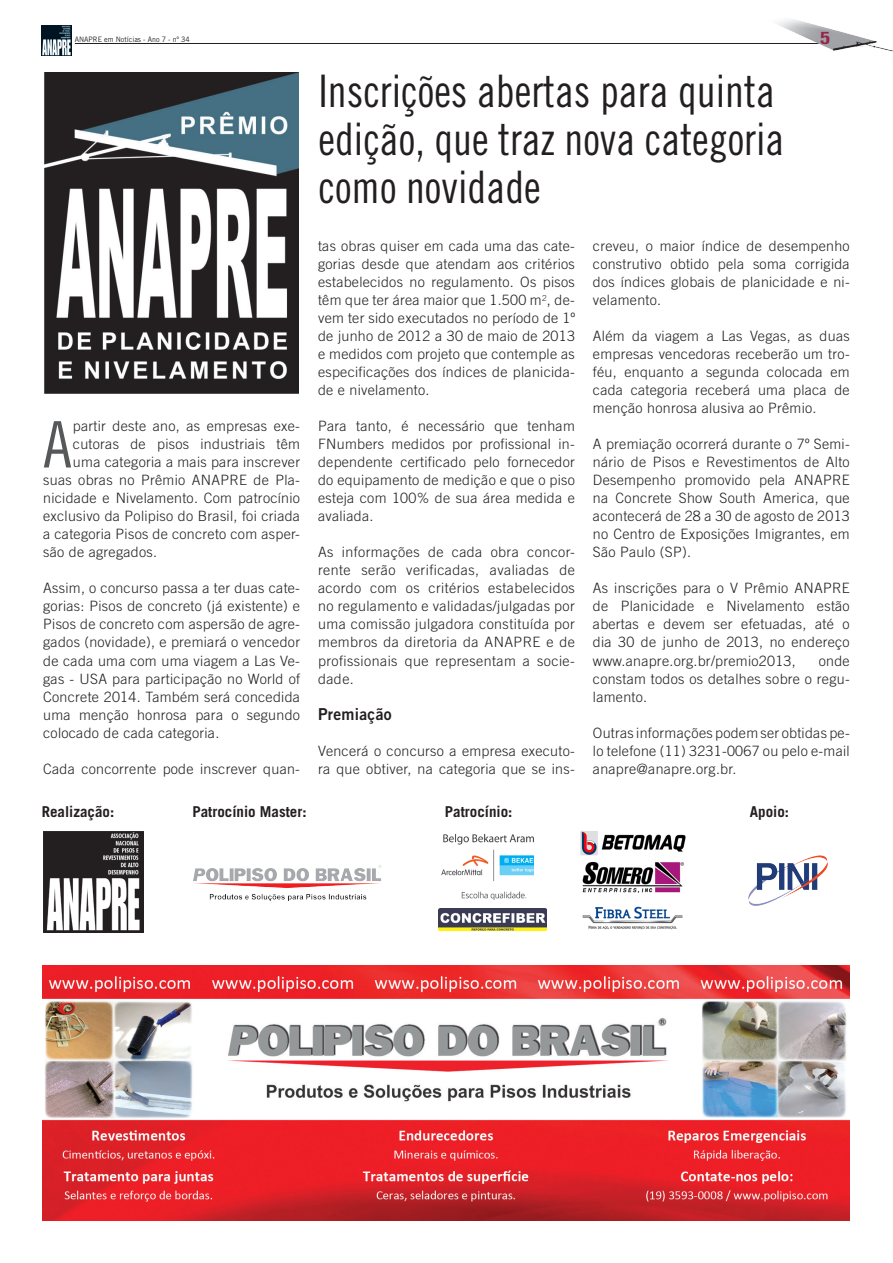
<style>
.page{position:relative;width:893px;height:1263px;background:#fff}
.page>*{position:absolute;margin:0;border:0;box-sizing:border-box;transform-origin:0 0}
.t1{font:64.05px "Trade Gothic Cond Eighteen";color:#57585a}
.t2{font:44.85px/47.8px "Trade Gothic Cond Eighteen";color:#231f20;scale:.95 1}
.t3{font:16.8px "Trade Gothic Bold Cond Twenty";color:#952649;scale:1.5 1}
.t4{font:16.5px "Trade Gothic Bold Two";letter-spacing:.02em;color:#231f20;scale:.95 1}
.t5{font:700 15px "Trade Gothic";color:#231f20}
.t6{font:300 14.25px/18px "Trade Gothic";letter-spacing:.02em;color:#231f20;text-align:justify}
.t7{font:7.5px "Trade Gothic";color:#231f20;scale:.95 1}
</style>
<div class="page">
<hr style="left:75px;top:43px;width:757px;height:1px;background:#231f20">
<img style="left:777px;top:19px;width:116px;height:33px">
<img style="left:42px;top:26px;width:29px;height:29px">
<img style="left:44px;top:72px;width:254px;height:322px">
<img style="left:43px;top:831px;width:100px;height:101px">
<img style="left:441px;top:834px;width:93px;height:65px">
<img style="left:580px;top:831px;width:106px;height:62px">
<img style="left:439px;top:908px;width:108px;height:23px">
<img style="left:582px;top:906px;width:101px;height:24px">
<img style="left:193px;top:865px;width:188px;height:35px">
<img style="left:748px;top:855px;width:80px;height:51px">
<img style="left:42px;top:966px;width:807px;height:254px">
<p class="t7" style="left:75px;top:35px;width:122px">ANAPRE em Notícias - Ano 7 - nº 34</p>
<p class="t3" style="left:820px;top:27px;width:9px">5</p>
<p class="t2" style="left:318px;top:67px;width:492px">Inscrições abertas para quinta edição, que traz nova categoria como novidade</p>
<p class="t1" style="left:43px;top:407px;width:30px">A</p>
<p class="t6" style="left:73px;top:417px;width:229px">partir deste ano, as empresas exe-</p>
<p class="t6" style="left:73px;top:435px;width:229px">cutoras de pisos industriais têm</p>
<p class="t6" style="left:73px;top:453px;width:229px">uma categoria a mais para inscrever</p>
<p class="t6" style="left:43px;top:471px;width:258px">suas obras no Prêmio ANAPRE de Pla-</p>
<p class="t6" style="left:43px;top:489px;width:258px">nicidade e Nivelamento. Com patrocínio</p>
<p class="t6" style="left:43px;top:507px;width:258px">exclusivo da Polipiso do Brasil, foi criada</p>
<p class="t6" style="left:43px;top:525px;width:258px">a categoria Pisos de concreto com asper-</p>
<p class="t6" style="left:43px;top:543px;width:115px">são de agregados.</p>
<p class="t6" style="left:43px;top:579px;width:258px">Assim, o concurso passa a ter duas cate&shy;gorias: Pisos de concreto (já existente) e Pisos de concreto com aspersão de agre&shy;gados (novidade), e premiará o vencedor de cada uma com uma viagem a Las Ve&shy;gas - USA para participação no World of Concrete 2014. Também será concedida uma menção honrosa para o segundo colocado de cada categoria.</p>
<p class="t6" style="left:43px;top:759px;width:258px">Cada concorrente pode inscrever quan-</p>
<p class="t6" style="left:318px;top:237px;width:258px">tas obras quiser em cada uma das cate&shy;gorias desde que atendam aos critérios estabelecidos no regulamento. Os pisos têm que ter área maior que 1.500 m<sup>2</sup>, de&shy;vem ter sido executados no período de 1º de junho de 2012 a 30 de maio de 2013 e medidos com projeto que contemple as especificações dos índices de planicida&shy;de e nivelamento.</p>
<p class="t6" style="left:318px;top:417px;width:258px">Para tanto, é necessário que tenham FNumbers medidos por profissional in&shy;dependente certificado pelo fornecedor do equipamento de medição e que o piso esteja com 100% de sua área medida e avaliada.</p>
<p class="t6" style="left:318px;top:543px;width:258px">As informações de cada obra concor&shy;rente serão verificadas, avaliadas de acordo com os critérios estabelecidos no regulamento e validadas/julgadas por uma comissão julgadora constituída por membros da diretoria da ANAPRE e de profissionais que representam a socie&shy;dade.</p>
<p class="t4" style="left:318px;top:703px;width:79px">Premiação</p>
<p class="t6" style="left:318px;top:741px;width:258px">Vencerá o concurso a empresa executo&shy;ra que obtiver, na categoria que se ins-</p>
<p class="t6" style="left:593px;top:237px;width:258px">creveu, o maior índice de desempenho construtivo obtido pela soma corrigida dos índices globais de planicidade e ni&shy;velamento.</p>
<p class="t6" style="left:593px;top:327px;width:258px">Além da viagem a Las Vegas, as duas empresas vencedoras receberão um tro&shy;féu, enquanto a segunda colocada em cada categoria receberá uma placa de menção honrosa alusiva ao Prêmio.</p>
<p class="t6" style="left:593px;top:435px;width:258px">A premiação ocorrerá durante o 7º Semi&shy;nário de Pisos e Revestimentos de Alto Desempenho promovido pela ANAPRE na Concrete Show South America, que acontecerá de 28 a 30 de agosto de 2013 no Centro de Exposições Imigrantes, em São Paulo (SP).</p>
<p class="t6" style="left:593px;top:579px;width:258px">As inscrições para o V Prêmio ANAPRE de Planicidade e Nivelamento estão abertas e devem ser efetuadas, até o dia 30 de junho de 2013, no endereço www.anapre.org.br/premio2013,</p>
<p class="t6" style="left:593px;top:651px;width:258px;text-indent:226px">onde constam todos os detalhes sobre o regu&shy;lamento.</p>
<p class="t6" style="left:593px;top:723px;width:258px">Outras informações podem ser obtidas pe&shy;lo telefone (11) 3231-0067 ou pelo e-mail anapre@anapre.org.br.</p>
<p class="t5" style="left:42px;top:803px;width:74px">Realização:</p>
<p class="t5" style="left:192px;top:803px;width:116px">Patrocínio Master:</p>
<p class="t5" style="left:445px;top:803px;width:69px">Patrocínio:</p>
<p class="t5" style="left:750px;top:803px;width:41px">Apoio:</p>
</div>
